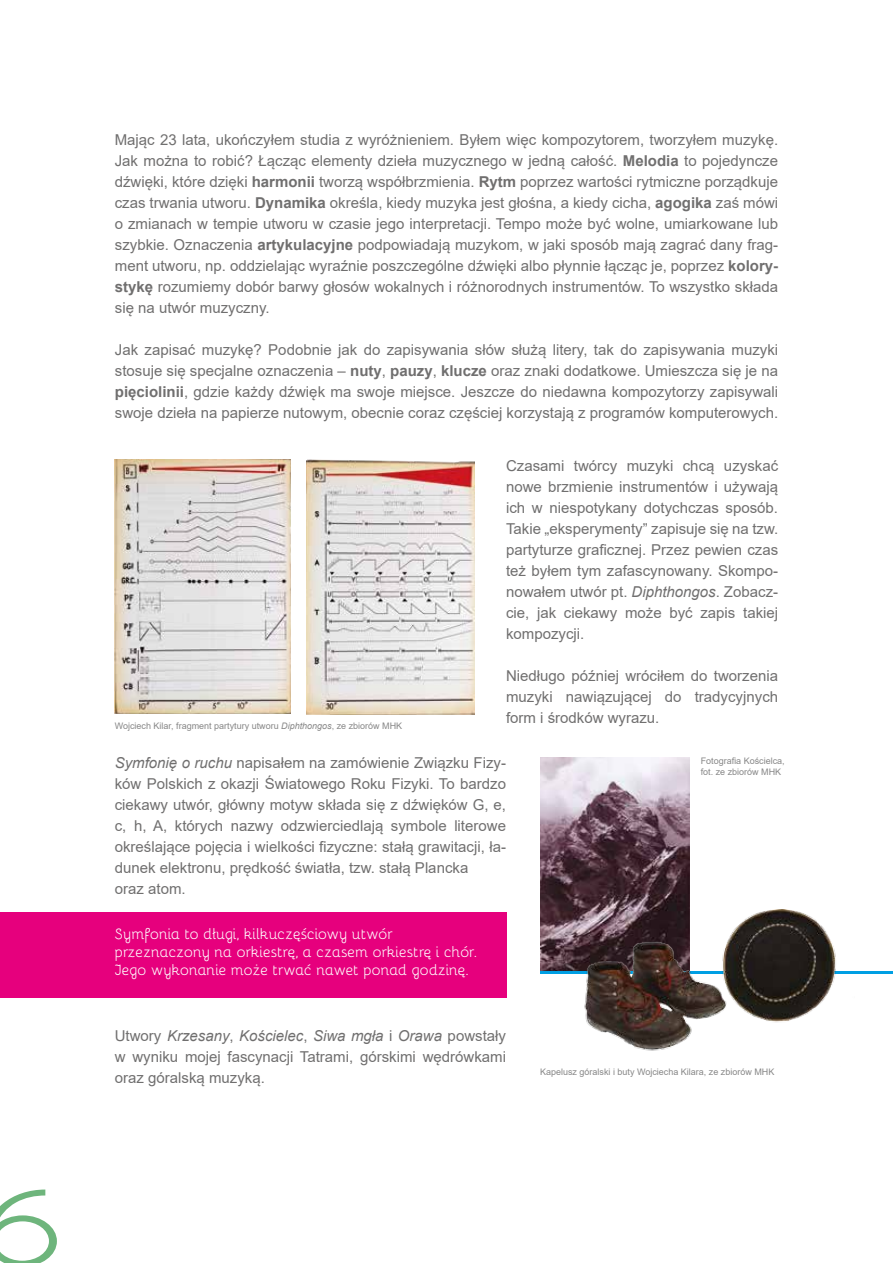
<style>
.page{position:relative;width:893px;height:1263px;background:#fff}
.page>*{position:absolute;margin:0;border:0;box-sizing:border-box;transform-origin:0 0}
.t1{font:112.5px "Bellota";color:#6eb57c;scale:1.33 1}
.t2{font:15px/21px "Arial";color:#706f6f;text-align:justify}
.t3{font:15px/18px "Bellota";letter-spacing:-.01em;color:#fff}
.t4{font:9px/10.8px "Arial";color:#878787}
.s1{font-weight:700}
.s2{font-style:italic}
</style>
<div class="page">
<img style="left:115px;top:460px;width:176px;height:253px">
<img style="left:306px;top:460px;width:168px;height:254px">
<img style="left:540px;top:757px;width:150px;height:214px">
<div style="left:0;top:912px;width:506px;height:86px;background:#e6007d"></div>
<hr style="left:540px;top:971px;width:353px;height:3px;background:#009fe3">
<img style="left:566px;top:910px;width:270px;height:141px">
<h1 class="t1" style="left:-19px;top:1136px;width:66px">6</h1>
<p class="t2" style="left:115px;top:129px;width:665px">Mając 23 lata, ukończyłem studia z wyróżnieniem. Byłem więc kompozytorem, tworzyłem muzykę.<br>Jak można to robić? Łącząc elementy dzieła muzycznego w jedną całość. <span class="s1">Melodia</span> to pojedyncze dźwięki, które dzięki <span class="s1">harmonii</span> tworzą współbrzmienia. <span class="s1">Rytm</span> poprzez wartości rytmiczne porządkuje czas trwania utworu. <span class="s1">Dynamika</span> określa, kiedy muzyka jest głośna, a kiedy cicha, <span class="s1">agogika</span> zaś mówi o zmianach w tempie utworu w czasie jego interpretacji. Tempo może być wolne, umiarkowane lub szybkie. Oznaczenia <span class="s1">artykulacyjne</span> podpowiadają muzykom, w jaki sposób mają zagrać dany frag&shy;ment utworu, np. oddzielając wyraźnie poszczególne dźwięki albo płynnie łącząc je, poprzez <span class="s1">kolory&shy;stykę</span> rozumiemy dobór barwy głosów wokalnych i różnorodnych instrumentów. To wszystko składa się na utwór muzyczny.</p>
<p class="t2" style="left:115px;top:339px;width:665px">Jak zapisać muzykę? Podobnie jak do zapisywania słów służą litery, tak do zapisywania muzyki stosuje się specjalne oznaczenia – <span class="s1">nuty</span>, <span class="s1">pauzy</span>, <span class="s1">klucze</span> oraz znaki dodatkowe. Umieszcza się je na <span class="s1">pięciolinii</span>, gdzie każdy dźwięk ma swoje miejsce. Jeszcze do niedawna kompozytorzy zapisywali swoje dzieła na papierze nutowym, obecnie coraz częściej korzystają z programów komputerowych.</p>
<p class="t2" style="left:506px;top:455px;width:274px">Czasami twórcy muzyki chcą uzyskać nowe brzmienie instrumentów i używają ich w niespotykany dotychczas sposób.<br>Takie „eksperymenty” zapisuje się na tzw. partyturze graficznej. Przez pewien czas też byłem tym zafascynowany. Skompo&shy;nowałem utwór pt. <span class="s2">Diphthongos</span>. Zobacz&shy;cie, jak ciekawy może być zapis takiej kompozycji.</p>
<p class="t2" style="left:506px;top:665px;width:274px">Niedługo później wróciłem do tworzenia muzyki nawiązującej do tradycyjnych form i środków wyrazu.</p>
<p class="t2" style="left:115px;top:752px;width:393px;text-align:left"><span class="s2">Symfonię o ruchu</span> napisałem na zamówienie Związku Fizy&shy;ków Polskich z okazji Światowego Roku Fizyki. To bardzo ciekawy utwór, główny motyw składa się z dźwięków G, e, c, h, A, których nazwy odzwierciedlają symbole literowe określające pojęcia i wielkości fizyczne: stałą grawitacji, ła&shy;dunek elektronu, prędkość światła, tzw. stałą Plancka<br>oraz atom.</p>
<p class="t4" style="left:115px;top:721px;width:289px">Wojciech Kilar, fragment partytury utworu <span class="s2">Diphthongos</span>, ze zbiorów MHK</p>
<p class="t4" style="left:701px;top:755px;width:86px">Fotografia Kościelca, fot. ze zbiorów MHK</p>
<p class="t3" style="left:115px;top:924px;width:364px">Symfonia to długi, kilkuczęściowy utwór przeznaczony na orkiestrę, a czasem orkiestrę i chór.<br>Jego wykonanie może trwać nawet ponad godzinę.</p>
<p class="t2" style="left:115px;top:1025px;width:393px">Utwory <span class="s2">Krzesany</span>, <span class="s2">Kościelec</span>, <span class="s2">Siwa mgła</span> i <span class="s2">Orawa</span> powstały w wyniku mojej fascynacji Tatrami, górskimi wędrówkami oraz góralską muzyką.</p>
<p class="t4" style="left:540px;top:1066px;width:236px">Kapelusz góralski i buty Wojciecha Kilara, ze zbiorów MHK</p>
</div>
